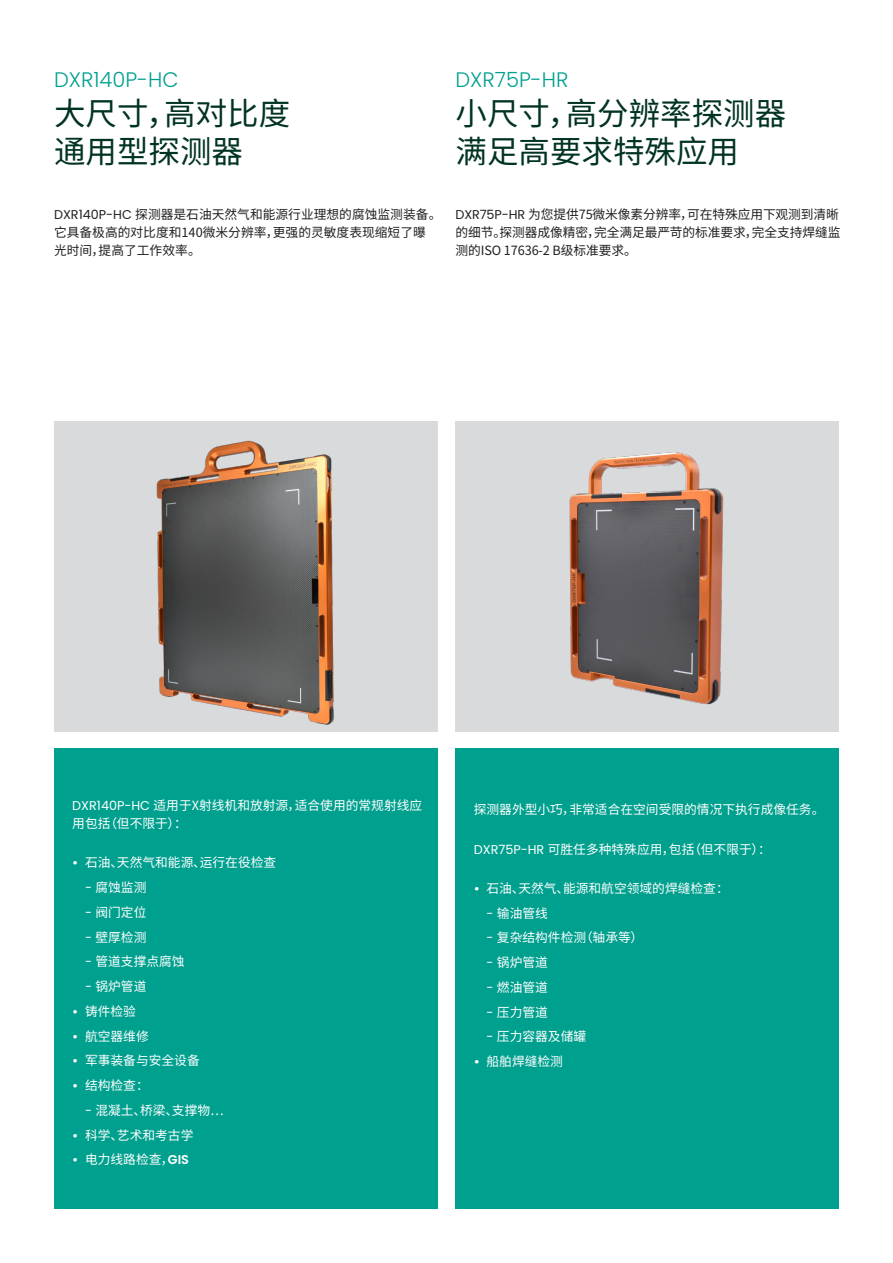
<style>
.page{position:relative;width:893px;height:1263px;background:#fff}
.page>*{position:absolute;margin:0;border:0;box-sizing:border-box;transform-origin:0 0}
._21pt-subhead{font:31.5px/37.8px "Noto Sans SC";color:#003323}
._21pt-subhead-2{font:300 21px "Poppins";color:#00a08f}
._8_5pt-body_text{font:12.75px/18px "Noto Sans SC";color:#fff}
._8_5pt-body_text-2{font:12.75px/18px "Noto Sans SC";letter-spacing:-.01em;color:#231f20}
.s1{font-family:"Poppins"}
.s2{font-family:"Poppins";font-weight:600}
</style>
<div class="page">
<div style="left:455px;top:421px;width:384px;height:310px;background:#d9dadc"></div>
<div style="left:54px;top:421px;width:383px;height:310px;background:#d9dadc"></div>
<div style="left:455px;top:748px;width:384px;height:461px;background:#00a08f"></div>
<div style="left:54px;top:748px;width:383px;height:461px;background:#00a08f"></div>
<img style="left:569px;top:452px;width:155px;height:253px">
<img style="left:156px;top:440px;width:178px;height:285px">
<p class="_21pt-subhead-2" style="left:54px;top:68px;width:126px">DXR140P-HC</p>
<p class="_21pt-subhead" style="left:54px;top:95px;width:238px">大尺寸，高对比度通用型探测器</p>
<p class="_8_5pt-body_text-2" style="left:54px;top:206px;width:389px"><span class="s1">DXR140P-HC</span> 探测器是石油天然气和能源行业理想的腐蚀监测装备。它具备极高的对比度和140微米分辨率，更强的灵敏度表现缩短了曝光时间，提高了工作效率。</p>
<p class="_21pt-subhead-2" style="left:455px;top:68px;width:114px">DXR75P-HR</p>
<p class="_21pt-subhead" style="left:455px;top:95px;width:332px">小尺寸，高分辨率探测器满足高要求特殊应用</p>
<p class="_8_5pt-body_text-2" style="left:455px;top:206px;width:386px"><span class="s1">DXR75P-HR</span> 为您提供75微米像素分辨率，可在特殊应用下观测到清晰的细节。探测器成像精密，完全满足最严苛的标准要求，完全支持焊缝监测的ISO 17636-2 B级标准要求。</p>
<p class="_8_5pt-body_text" style="left:72px;top:797px;width:351px"><span class="s1">DXR140P-HC</span> 适用于X射线机和放射源，适合使用的常规射线应用包括（但不限于）：</p>
<p class="_8_5pt-body_text" style="left:72px;top:854px;width:206px"><span class="s2">•</span> 石油、天然气和能源、运行在役检查</p>
<p class="_8_5pt-body_text" style="left:85px;top:879px;width:63px"><span class="s1">-</span> 腐蚀监测</p>
<p class="_8_5pt-body_text" style="left:85px;top:903px;width:63px"><span class="s1">-</span> 阀门定位</p>
<p class="_8_5pt-body_text" style="left:85px;top:928px;width:63px"><span class="s1">-</span> 壁厚检测</p>
<p class="_8_5pt-body_text" style="left:85px;top:953px;width:101px"><span class="s1">-</span> 管道支撑点腐蚀</p>
<p class="_8_5pt-body_text" style="left:85px;top:978px;width:63px"><span class="s1">-</span> 锅炉管道</p>
<p class="_8_5pt-body_text" style="left:72px;top:1002px;width:65px"><span class="s2">•</span> 铸件检验</p>
<p class="_8_5pt-body_text" style="left:72px;top:1027px;width:78px"><span class="s2">•</span> 航空器维修</p>
<p class="_8_5pt-body_text" style="left:72px;top:1052px;width:129px"><span class="s2">•</span> 军事装备与安全设备</p>
<p class="_8_5pt-body_text" style="left:72px;top:1077px;width:78px"><span class="s2">•</span> 结构检查：</p>
<p class="_8_5pt-body_text" style="left:85px;top:1101px;width:141px"><span class="s1">-</span> 混凝土、桥梁、支撑物…</p>
<p class="_8_5pt-body_text" style="left:72px;top:1126px;width:123px"><span class="s2">•</span> 科学、艺术和考古学</p>
<p class="_8_5pt-body_text" style="left:72px;top:1151px;width:118px"><span class="s2">•</span> 电力线路检查，<span class="s2">GIS</span></p>
<p class="_8_5pt-body_text" style="left:474px;top:801px;width:352px">探测器外型小巧，非常适合在空间受限的情况下执行成像任务。</p>
<p class="_8_5pt-body_text" style="left:474px;top:840px;width:299px"><span class="s1">DXR75P-HR</span> 可胜任多种特殊应用，包括（但不限于）：</p>
<p class="_8_5pt-body_text" style="left:474px;top:879px;width:257px"><span class="s2">•</span> 石油、天然气、能源和航空领域的焊缝检查：</p>
<p class="_8_5pt-body_text" style="left:486px;top:904px;width:63px"><span class="s1">-</span> 输油管线</p>
<p class="_8_5pt-body_text" style="left:486px;top:929px;width:158px"><span class="s1">-</span> 复杂结构件检测（轴承等）</p>
<p class="_8_5pt-body_text" style="left:486px;top:954px;width:63px"><span class="s1">-</span> 锅炉管道</p>
<p class="_8_5pt-body_text" style="left:486px;top:978px;width:63px"><span class="s1">-</span> 燃油管道</p>
<p class="_8_5pt-body_text" style="left:486px;top:1003px;width:63px"><span class="s1">-</span> 压力管道</p>
<p class="_8_5pt-body_text" style="left:486px;top:1028px;width:101px"><span class="s1">-</span> 压力容器及储罐</p>
<p class="_8_5pt-body_text" style="left:474px;top:1053px;width:91px"><span class="s2">•</span> 船舶焊缝检测</p>
</div>
